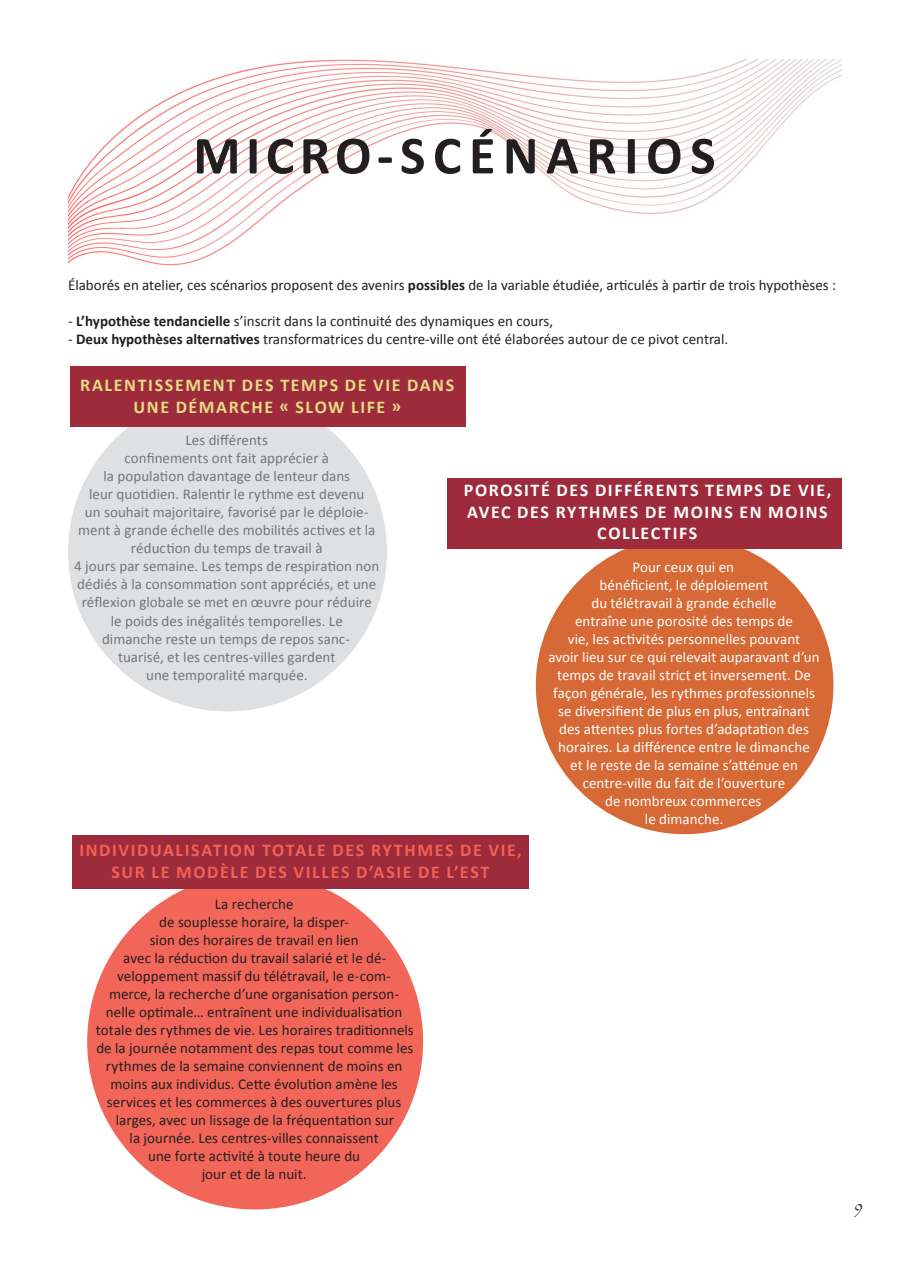
<style>
.page{position:relative;width:910px;height:1280px;background:#fff}
.page>*{position:absolute;margin:0;border:0;box-sizing:border-box;transform-origin:0 0}
.t1{font:700 54px "Calibri";letter-spacing:.14em;color:#231f20}
.t2{font:700 18px/21.6px "Calibri";letter-spacing:.09em;color:#f16157;text-align:center}
.t3{font:700 18px/21.6px "Calibri";letter-spacing:.09em;color:#fff;text-align:center}
.t4{font:700 18px/21.6px "Calibri";letter-spacing:.09em;color:#e6dc85;text-align:center}
.t5{font:18px "Papyrus";color:#231f20}
.t6{font:15px/18px "Calibri";color:#231f20;text-align:center}
.t7{font:15px/18px "Calibri";color:#757679;text-align:center}
.t8{font:15px/18px "Calibri";color:#fff;text-align:center}
.s1{font-weight:700}
</style>
<div class="page">
<img style="left:68px;top:60px;width:774px;height:206px">
<div style="left:87px;top:873px;width:336px;height:336px;background:#f26559;border-radius:50%"></div>
<div style="left:536px;top:536px;width:297px;height:298px;background:#d66935;border-radius:50%"></div>
<div style="left:447px;top:478px;width:394px;height:71px;background:#9d2b3b"></div>
<div style="left:72px;top:835px;width:456px;height:53px;background:#9d2b3b"></div>
<div style="left:68px;top:392px;width:319px;height:319px;background:#dfe0e2;border-radius:50%"></div>
<div style="left:70px;top:367px;width:395px;height:60px;background:#9d2b3b"></div>
<h1 class="t1" style="left:193px;top:121px;width:36px">MICRO</h1>
<h1 class="t1" style="left:377px;top:121px;width:340px">-SCÉNARIOS</h1>
<p class="t6" style="left:68px;top:276px;width:770px">Élaborés en atelier, ces scénarios proposent des avenirs <span class="s1">POSSIBLES</span> de la variable étudiée, articulés à partir de trois hypothèses :</p>
<p class="t6" style="left:68px;top:312px;width:487px">- <span class="s1">L’HYPOTHÈSE TENDANCIELLE</span> s’inscrit dans la continuité des dynamiques en cours,</p>
<p class="t6" style="left:68px;top:330px;width:662px">- <span class="s1">DEUX HYPOTHÈSES ALTERNATIVES</span> transformatrices du centre-ville ont été élaborées autour de ce pivot central.</p>
<p class="t4" style="left:80px;top:374px;width:376px">RALENTISSEMENT DES TEMPS DE VIE DANS<br>UNE DÉMARCHE « SLOW LIFE »</p>
<p class="t7" style="left:74px;top:431px;width:306px">Les différents<br>confinements ont fait apprécier à<br>la population davantage de lenteur dans<br>leur quotidien. Ralentir le rythme est devenu<br>un souhait majoritaire, favorisé par le déploie&shy;ment à grande échelle des mobilités actives et la réduction du temps de travail à<br>4 jours par semaine. Les temps de respiration non dédiés à la consommation sont appréciés, et une réflexion globale se met en œuvre pour réduire le poids des inégalités temporelles. Le<br>dimanche reste un temps de repos sanc-<br>tuarisé, et les centres-villes gardent<br>une temporalité marquée.</p>
<p class="t3" style="left:464px;top:479px;width:369px">POROSITÉ DES DIFFÉRENTS TEMPS DE VIE,<br>AVEC DES RYTHMES DE MOINS EN MOINS<br>COLLECTIFS</p>
<p class="t8" style="left:548px;top:558px;width:273px">Pour ceux qui en<br>bénéficient, le déploiement<br>du télétravail à grande échelle<br>entraîne une porosité des temps de<br>vie, les activités personnelles pouvant<br>avoir lieu sur ce qui relevait auparavant d’un temps de travail strict et inversement. De façon générale, les rythmes professionnels se diversifient de plus en plus, entraînant des attentes plus fortes d’adaptation des horaires. La différence entre le dimanche<br>et le reste de la semaine s’atténue en centre-ville du fait de l’ouverture<br>de nombreux commerces<br>le dimanche.</p>
<p class="t2" style="left:79px;top:839px;width:444px">INDIVIDUALISATION TOTALE DES RYTHMES DE VIE,<br>SUR LE MODÈLE DES VILLES D’ASIE DE L’EST</p>
<p class="t6" style="left:96px;top:894px;width:319px">La recherche<br>de souplesse horaire, la disper-<br>sion des horaires de travail en lien<br>avec la réduction du travail salarié et le dé&shy;veloppement massif du télétravail, le e-com&shy;merce, la recherche d’une organisation person&shy;nelle optimale… entraînent une individualisation totale des rythmes de vie. Les horaires traditionnels de la journée notamment des repas tout comme les rythmes de la semaine conviennent de moins en moins aux individus. Cette évolution amène les services et les commerces à des ouvertures plus larges, avec un lissage de la fréquentation sur<br>la journée. Les centres-villes connaissent<br>une forte activité à toute heure du<br>jour et de la nuit.</p>
<p class="t5" style="left:854px;top:1197px;width:12px">9</p>
</div>
